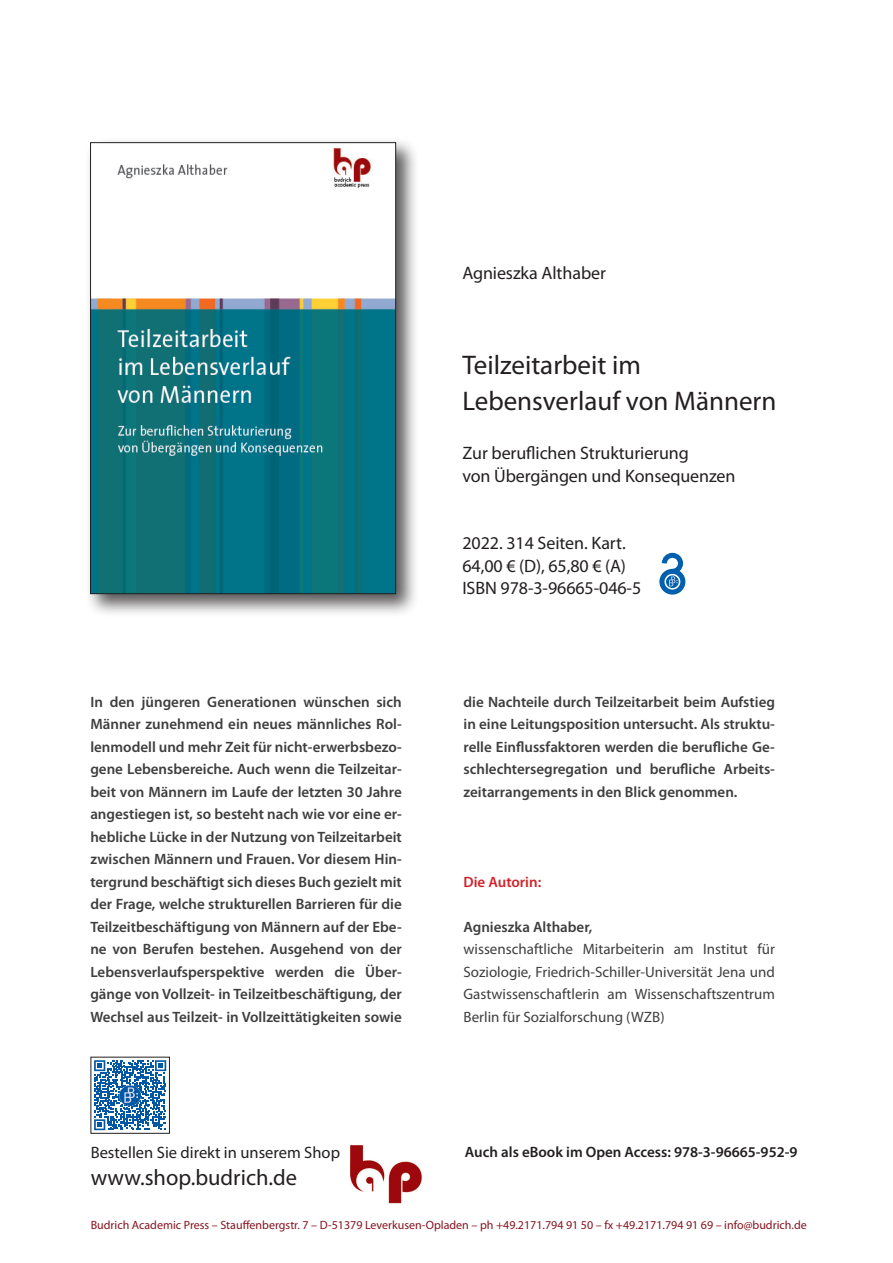
<style>
.page{position:relative;width:893px;height:1263px;background:#fff}
.page>*{position:absolute;margin:0;border:0;box-sizing:border-box;transform-origin:0 0}
.t1{font:27px "Myriad Pro";color:#231f20}
.t2{font:22.5px "Myriad Pro";color:#231f20}
.t3{font:18px "Myriad Pro";letter-spacing:-.005em;color:#231f20}
.t4{font:16.5px "Myriad Pro";color:#231f20}
.t5{font:600 15px/22.5px "Myriad Pro";color:#3e3e3f;text-align:justify}
.t6{font:15px/22.5px "Myriad Pro";color:#3e3e3f;text-align:justify}
.t7{font:600 15px "Myriad Pro";color:#231f20}
.t8{font:600 15px "Myriad Pro";color:#d1232a}
.t9{font:12px "Myriad Pro";color:#851420}
</style>
<div class="page">
<div style="left:85px;top:137px;width:334px;height:480px;background:#231f20;opacity:.75"></div>
<img style="left:92px;top:144px;width:302px;height:448px">
<div style="left:90px;top:142px;width:306px;height:452px;border:1px solid #231f20"></div>
<img style="left:350px;top:1145px;width:72px;height:58px">
<div style="left:659px;top:569px;width:26px;height:26px;border:5px solid #0160ae;border-radius:50%"></div>
<svg style="left:666px;top:575px;width:13px;height:13px"></svg>
<svg style="left:659px;top:553px;width:26px;height:33px"></svg>
<svg style="left:94px;top:1060px;width:72px;height:70px"></svg>
<img style="left:120px;top:1085px;width:21px;height:20px">
<p class="t3" style="left:462px;top:262px;width:145px">Agnieszka Althaber</p>
<p class="t1" style="left:462px;top:348px;width:180px">Teilzeitarbeit im</p>
<p class="t1" style="left:462px;top:384px;width:316px">Lebensverlauf von Männern</p>
<p class="t3" style="left:462px;top:442px;width:228px">Zur beruflichen Strukturierung</p>
<p class="t3" style="left:462px;top:464px;width:275px">von Übergängen und Konsequenzen</p>
<p class="t5" style="left:90px;top:690px;width:313px">In den jüngeren Generationen wünschen sich Männer zunehmend ein neues männliches Rol&shy;lenmodell und mehr Zeit für nicht-erwerbsbezo&shy;gene Lebensbereiche. Auch wenn die Teilzeitar&shy;beit von Männern im Laufe der letzten 30 Jahre angestiegen ist, so besteht nach wie vor eine er&shy;hebliche Lücke in der Nutzung von Teilzeitarbeit zwischen Männern und Frauen. Vor diesem Hin&shy;tergrund beschäftigt sich dieses Buch gezielt mit der Frage, welche strukturellen Barrieren für die Teilzeitbeschäftigung von Männern auf der Ebe&shy;ne von Berufen bestehen. Ausgehend von der Lebensverlaufsperspektive werden die Über&shy;gänge von Vollzeit- in Teilzeitbeschäftigung, der Wechsel aus Teilzeit- in Vollzeittätigkeiten sowie</p>
<p class="t4" style="left:91px;top:1142px;width:251px">Bestellen Sie direkt in unserem Shop</p>
<p class="t2" style="left:91px;top:1163px;width:208px">www.shop.budrich.de</p>
<p class="t3" style="left:462px;top:532px;width:165px">2022. 314 Seiten. Kart.</p>
<p class="t3" style="left:462px;top:554px;width:165px">64,00 € (D), 65,80 € (A)</p>
<p class="t3" style="left:462px;top:577px;width:180px">ISBN 978-3-96665-046-5</p>
<p class="t5" style="left:463px;top:690px;width:313px">die Nachteile durch Teilzeitarbeit beim Aufstieg in eine Leitungsposition untersucht. Als struktu&shy;relle Einflussfaktoren werden die berufliche Ge&shy;schlechtersegregation und berufliche Arbeits&shy;zeitarrangements in den Blick genommen.</p>
<p class="t8" style="left:463px;top:872px;width:79px">Die Autorin:</p>
<p class="t5" style="left:463px;top:915px;width:130px">Agnieszka Althaber,</p>
<p class="t6" style="left:463px;top:937px;width:313px">wissenschaftliche Mitarbeiterin am Institut für Soziologie, Friedrich-Schiller-Universität Jena und Gastwissenschaftlerin am Wissenschaftszentrum Berlin für Sozialforschung (WZB)</p>
<p class="t7" style="left:465px;top:1142px;width:334px">Auch als eBook im Open Access: 978-3-96665-952-9</p>
<p class="t9" style="left:91px;top:1218px;width:718px">Budrich Academic Press – Stauffenbergstr. 7 – D-51379 Leverkusen-Opladen – ph +49.2171.794 91 50 – fx +49.2171.794 91 69 – info@budrich.de</p>
</div>
